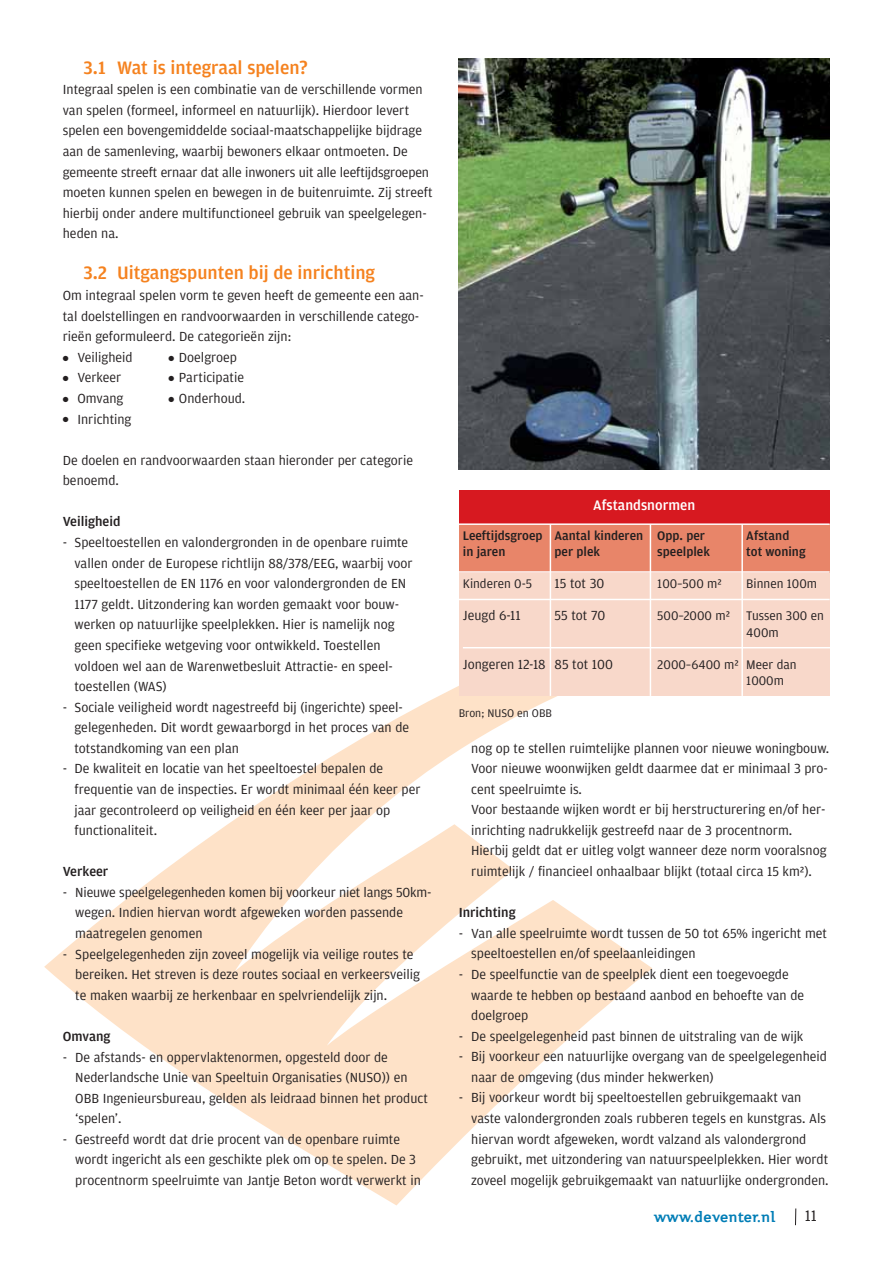
<style>
.page{position:relative;width:893px;height:1263px;background:#fff}
.page>*{position:absolute;margin:0;border:0;box-sizing:border-box;transform-origin:0 0}
.t1{font:500 19.05px "Amplitude";color:#f5821f}
.t2{font:700 17.7px "Jeunesse";color:#007db6}
.t3{font:16.2px "Amplitude";color:#231f20}
.t4{font:500 14.7px "Amplitude";color:#fff}
.t5{font:13.95px/20.5px "Amplitude";color:#231f20}
.t6{font:500 13.95px "Amplitude";color:#231f20}
.t7{font:13.2px/16.2px "Amplitude";color:#231f20}
.t8{font:500 13.2px/16.2px "Amplitude";color:#231f20}
.t9{font:11.7px "Amplitude";color:#231f20}
</style>
<div class="page">
<svg style="left:44px;top:686px;width:608px;height:519px"></svg>
<div style="left:459px;top:564px;width:371px;height:132px;background:#f8d8ca"></div>
<div style="left:459px;top:523px;width:371px;height:49px;background:#e88569"></div>
<img style="left:459px;top:58px;width:371px;height:411px">
<div style="left:459px;top:490px;width:371px;height:34px;background:#d71920"></div>
<hr style="left:459px;top:571px;width:371px;height:2px;background:#fff">
<hr style="left:459px;top:523px;width:371px;height:2px;background:#fff">
<hr style="left:459px;top:599px;width:371px;height:1px;background:#fff">
<hr style="left:463px;top:647px;width:371px;height:1px;background:#fff">
<hr style="left:550px;top:524px;width:1px;height:172px;background:#fff">
<hr style="left:650px;top:524px;width:1px;height:172px;background:#fff">
<hr style="left:741px;top:524px;width:2px;height:172px;background:#fff">
<svg style="left:795px;top:1209px;width:1px;height:16px"></svg>
<h1 class="t1" style="left:84px;top:60px;width:226px">3.1 Wat is integraal spelen?</h1>
<p class="t5" style="left:63px;top:80px;width:371px">Integraal spelen is een combinatie van de verschillende vormen van spelen (formeel, informeel en natuurlijk). Hierdoor levert spelen een bovengemiddelde sociaal-maatschappelijke bijdrage aan de samenleving, waarbij bewoners elkaar ontmoeten. De gemeente streeft ernaar dat alle inwoners uit alle leeftijdsgroepen moeten kunnen spelen en bewegen in de buitenruimte. Zij streeft hierbij onder andere multifunctioneel gebruik van speelgelegen&shy;heden na.</p>
<h1 class="t1" style="left:84px;top:266px;width:293px">3.2 Uitgangspunten bij de inrichting</h1>
<p class="t5" style="left:63px;top:286px;width:362px">Om integraal spelen vorm te geven heeft de gemeente een aan&shy;tal doelstellingen en randvoorwaarden in verschillende catego&shy;rieën geformuleerd. De categorieën zijn:</p>
<p class="t5" style="left:63px;top:348px;width:71px">● Veiligheid</p>
<p class="t5" style="left:169px;top:348px;width:70px">● Doelgroep</p>
<p class="t5" style="left:63px;top:368px;width:60px">● Verkeer</p>
<p class="t5" style="left:169px;top:368px;width:77px">● Participatie</p>
<p class="t5" style="left:63px;top:389px;width:62px">● Omvang</p>
<p class="t5" style="left:169px;top:389px;width:78px">● Onderhoud.</p>
<p class="t5" style="left:63px;top:410px;width:70px">● Inrichting</p>
<p class="t5" style="left:63px;top:451px;width:352px">De doelen en randvoorwaarden staan hieronder per categorie benoemd.</p>
<p class="t6" style="left:63px;top:516px;width:59px">Veiligheid</p>
<p class="t5" style="left:74px;top:533px;width:340px;text-indent:-12px">- Speeltoestellen en valondergronden in de openbare ruimte vallen onder de Europese richtlijn 88/378/EEG, waarbij voor speeltoestellen de EN 1176 en voor valondergronden de EN 1177 geldt. Uitzondering kan worden gemaakt voor bouw&shy;werken op natuurlijke speelplekken. Hier is namelijk nog geen specifieke wetgeving voor ontwikkeld. Toestellen voldoen wel aan de Warenwetbesluit Attractie- en speel&shy;toestellen (WAS)</p>
<p class="t5" style="left:74px;top:698px;width:336px;text-indent:-12px">- Sociale veiligheid wordt nagestreefd bij (ingerichte) speel&shy;gelegenheden. Dit wordt gewaarborgd in het proces van de totstandkoming van een plan</p>
<p class="t5" style="left:74px;top:759px;width:348px;text-indent:-12px">- De kwaliteit en locatie van het speeltoestel bepalen de frequentie van de inspecties. Er wordt minimaal één keer per jaar gecontroleerd op veiligheid en één keer per jaar op functionaliteit.</p>
<p class="t6" style="left:63px;top:866px;width:47px">Verkeer</p>
<p class="t5" style="left:75px;top:883px;width:358px;text-indent:-13px">- Nieuwe speelgelegenheden komen bij voorkeur niet langs 50km&shy;wegen. Indien hiervan wordt afgeweken worden passende maatregelen genomen</p>
<p class="t5" style="left:75px;top:945px;width:346px;text-indent:-13px">- Speelgelegenheden zijn zoveel mogelijk via veilige routes te bereiken. Het streven is deze routes sociaal en verkeersveilig te maken waarbij ze herkenbaar en spelvriendelijk zijn.</p>
<p class="t6" style="left:63px;top:1031px;width:49px">Omvang</p>
<p class="t5" style="left:75px;top:1048px;width:354px;text-indent:-13px">- De afstands- en oppervlaktenormen, opgesteld door de Nederlandsche Unie van Speeltuin Organisaties (NUSO)) en OBB Ingenieursbureau, gelden als leidraad binnen het product ‘spelen’.</p>
<p class="t5" style="left:75px;top:1130px;width:347px;text-indent:-13px">- Gestreefd wordt dat drie procent van de openbare ruimte wordt ingericht als een geschikte plek om op te spelen. De 3 procentnorm speelruimte van Jantje Beton wordt verwerkt in</p>
<p class="t8" style="left:463px;top:528px;width:81px">Leeftijdsgroep in jaren</p>
<p class="t7" style="left:463px;top:576px;width:71px">Kinderen 0-5</p>
<p class="t5" style="left:463px;top:606px;width:59px">Jeugd 6-11</p>
<p class="t5" style="left:463px;top:655px;width:84px">Jongeren 12-18</p>
<p class="t4" style="left:593px;top:500px;width:103px">Afstandsnormen</p>
<p class="t8" style="left:554px;top:528px;width:90px">Aantal kinderen per plek</p>
<p class="t5" style="left:554px;top:574px;width:51px">15 tot 30</p>
<p class="t5" style="left:554px;top:606px;width:52px">55 tot 70</p>
<p class="t5" style="left:554px;top:655px;width:60px">85 tot 100</p>
<p class="t8" style="left:657px;top:528px;width:54px">Opp. per speelplek</p>
<p class="t7" style="left:657px;top:576px;width:66px">100–500 m²</p>
<p class="t7" style="left:657px;top:609px;width:74px">500–2000 m²</p>
<p class="t7" style="left:657px;top:657px;width:83px">2000–6400 m²</p>
<p class="t8" style="left:746px;top:528px;width:61px">Afstand tot woning</p>
<p class="t7" style="left:746px;top:576px;width:72px">Binnen 100m</p>
<p class="t7" style="left:746px;top:609px;width:79px">Tussen 300 en<br>400m</p>
<p class="t7" style="left:746px;top:657px;width:52px">Meer dan<br>1000m</p>
<p class="t9" style="left:459px;top:709px;width:95px">Bron; NUSO en OBB</p>
<p class="t5" style="left:471px;top:739px;width:360px">nog op te stellen ruimtelijke plannen voor nieuwe woningbouw.<br>Voor nieuwe woonwijken geldt daarmee dat er minimaal 3 pro&shy;cent speelruimte is.<br>Voor bestaande wijken wordt er bij herstructurering en/of her&shy;inrichting nadrukkelijk gestreefd naar de 3 procentnorm.<br>Hierbij geldt dat er uitleg volgt wanneer deze norm vooralsnog ruimtelijk / financieel onhaalbaar blijkt (totaal circa 15 km²).</p>
<p class="t6" style="left:459px;top:907px;width:58px">Inrichting</p>
<p class="t5" style="left:471px;top:924px;width:357px;text-indent:-13px">- Van alle speelruimte wordt tussen de 50 tot 65% ingericht met speeltoestellen en/of speelaanleidingen</p>
<p class="t5" style="left:471px;top:965px;width:334px;text-indent:-13px">- De speelfunctie van de speelplek dient een toegevoegde waarde te hebben op bestaand aanbod en behoefte van de doelgroep</p>
<p class="t5" style="left:459px;top:1027px;width:346px">- De speelgelegenheid past binnen de uitstraling van de wijk</p>
<p class="t5" style="left:471px;top:1047px;width:357px;text-indent:-13px">- Bij voorkeur een natuurlijke overgang van de speelgelegenheid naar de omgeving (dus minder hekwerken)</p>
<p class="t5" style="left:471px;top:1088px;width:359px;text-indent:-13px">- Bij voorkeur wordt bij speeltoestellen gebruikgemaakt van vaste valondergronden zoals rubberen tegels en kunstgras. Als hiervan wordt afgeweken, wordt valzand als valondergrond gebruikt, met uitzondering van natuurspeelplekken. Hier wordt zoveel mogelijk gebruikgemaakt van natuurlijke ondergronden.</p>
<p class="t2" style="left:654px;top:1209px;width:123px">www.deventer.nl</p>
<p class="t3" style="left:805px;top:1210px;width:14px">11</p>
</div>
